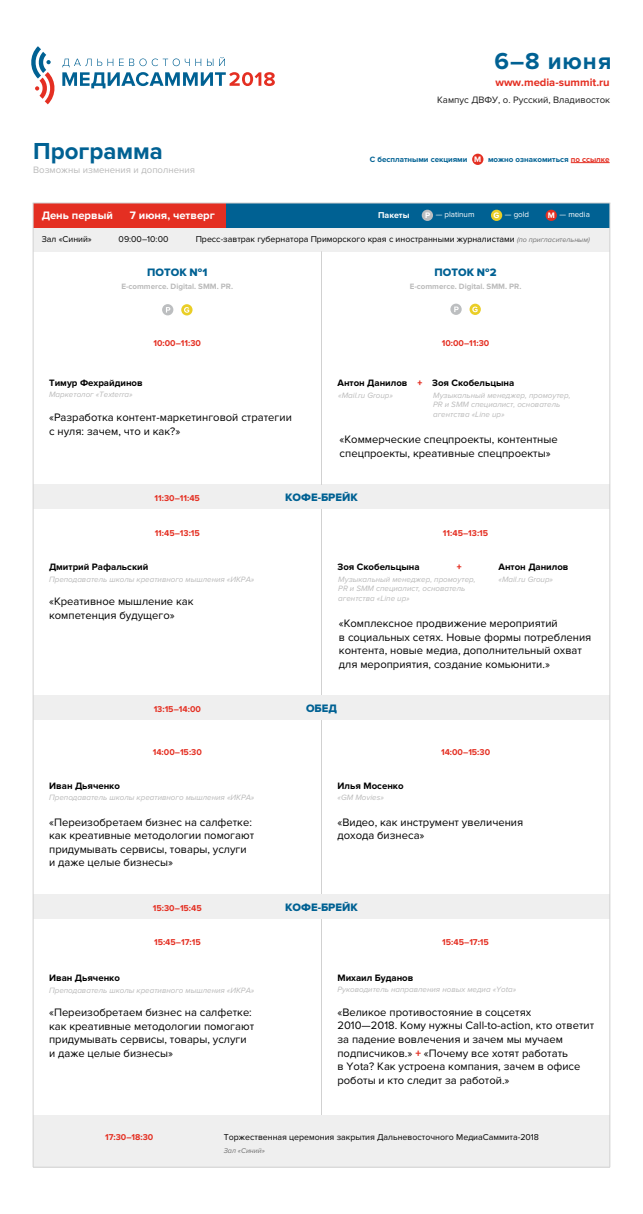
<style>
.page{position:relative;width:643px;height:1214px;background:#fff}
.page>*{position:absolute;margin:0;border:0;box-sizing:border-box;transform-origin:0 0}
.t1{font:700 24px "Proxima Nova";color:#006193}
.t2{font:11.2px/13.6px "Proxima Nova";color:#000}
.t3{font:11.2px "Proxima Nova Extrabld";color:#006193}
.t4{font:700 11.2px "Proxima Nova";color:#fff}
.t5{font:700 11.2px "Proxima Nova";color:#e42f22}
.t6{font:700 9.6px "Proxima Nova";color:#000}
.t7{font:9.6px "Proxima Nova";color:#1c1c1c}
.t8{font:9.6px "Proxima Nova";color:#bababa}
.t9{font:900 9.6px "Proxima Nova";color:#e42f22}
.t10{font:8.8px "Proxima Nova";color:#000}
.t11{font:700 8.8px "Proxima Nova";color:#e42f22}
.t12{font:700 8.8px "Proxima Nova";color:#fff}
.t13{font:700 8.24px "Proxima Nova";color:#fff}
.t14{font:italic 8px/9.6px "Proxima Nova";color:#bababa}
.t15{font:700 8px "Proxima Nova";color:#bababa}
.t16{font:700 8px "Proxima Nova";color:#006193}
.t17{font:8px "Proxima Nova";color:#fff}
.t18{font:italic 7.2px "Proxima Nova";color:#727272}
.s1{color:#e42f22}
.s2{font-weight:700;font-size:8.24px}
.s3{font-style:italic;font-size:7.2px;color:#727272}
.s4{font-weight:900;color:#e42f22}
.s5{font-family:"Proxima Nova Extrabld";color:#e42f22}
</style>
<div class="page">
<div style="left:33px;top:227px;width:576px;height:24px;background:#efefef"></div>
<div style="left:33px;top:203px;width:576px;height:24px;background:#006193"></div>
<div style="left:33px;top:203px;width:192px;height:24px;background:#e42f22"></div>
<div style="left:545px;top:210px;width:11px;height:11px;background:#e42f22;border-radius:50%"></div>
<div style="left:490px;top:210px;width:12px;height:11px;background:#eace26;border-radius:50%"></div>
<div style="left:421px;top:210px;width:11px;height:11px;background:#bcbec0;border-radius:50%"></div>
<svg style="left:31px;top:46px;width:244px;height:58px"></svg>
<hr style="left:33px;top:203px;width:576px;height:1px;background:#d1d1d1">
<div style="left:450px;top:303px;width:11px;height:12px;background:#bcbec0;border-radius:50%"></div>
<svg style="left:454px;top:306px;width:4px;height:6px"></svg>
<svg style="left:469px;top:304px;width:11px;height:11px"></svg>
<svg style="left:472px;top:306px;width:5px;height:6px"></svg>
<div style="left:162px;top:304px;width:11px;height:11px;background:#bcbec0;border-radius:50%"></div>
<svg style="left:166px;top:307px;width:4px;height:5px"></svg>
<div style="left:181px;top:304px;width:11px;height:11px;background:#eace26;border-radius:50%"></div>
<svg style="left:184px;top:307px;width:5px;height:6px"></svg>
<div style="left:33px;top:485px;width:576px;height:24px;background:#efefef"></div>
<hr style="left:321px;top:251px;width:1px;height:234px;background:#d1d1d1">
<hr style="left:321px;top:509px;width:1px;height:186px;background:#d1d1d1">
<hr style="left:321px;top:719px;width:1px;height:175px;background:#d1d1d1">
<hr style="left:321px;top:918px;width:1px;height:196px;background:#d1d1d1">
<div style="left:472px;top:154px;width:11px;height:11px;background:#e42f22;border-radius:50%"></div>
<hr style="left:570px;top:162px;width:39px;height:1px;background:#e42f22">
<div style="left:33px;top:1114px;width:576px;height:52px;background:#efefef"></div>
<div style="left:33px;top:894px;width:576px;height:24px;background:#efefef"></div>
<div style="left:33px;top:695px;width:576px;height:24px;background:#efefef"></div>
<hr style="left:33px;top:1166px;width:576px;height:1px;background:#d1d1d1">
<hr style="left:33px;top:203px;width:1px;height:963px;background:#d1d1d1">
<hr style="left:609px;top:203px;width:1px;height:963px;background:#d1d1d1">
<h1 class="t1" style="left:33px;top:137px;width:131px">Программа</h1>
<p class="t8" style="left:33px;top:164px;width:163px">Возможны изменения и дополнения</p>
<h1 class="t1" style="left:494px;top:48px;width:118px">6–8 июня</h1>
<p class="t7" style="left:437px;top:94px;width:174px">Кампус ДВФУ, о. Русский, Владивосток</p>
<p class="t5" style="left:495px;top:75px;width:116px">www.media-summit.ru</p>
<p class="t16" style="left:369px;top:154px;width:99px">С бесплатными секциями</p>
<p class="t16" style="left:487px;top:154px;width:123px">можно ознакомиться <span class="s1">по ссылке</span></p>
<p class="t13" style="left:474px;top:155px;width:9px">М</p>
<p class="t4" style="left:42px;top:208px;width:73px">День первый</p>
<p class="t4" style="left:130px;top:208px;width:86px">7 июня, четверг</p>
<p class="t12" style="left:378px;top:210px;width:33px">Пакеты</p>
<p class="t17" style="left:425px;top:210px;width:51px"><span class="s2">P</span> — platinum</p>
<p class="t17" style="left:493px;top:210px;width:37px"><span class="s2">G</span> — gold</p>
<p class="t17" style="left:547px;top:210px;width:44px"><span class="s2">М</span> — media</p>
<p class="t10" style="left:42px;top:234px;width:52px">Зал «Синий»</p>
<p class="t10" style="left:118px;top:234px;width:51px">09:00–10:00</p>
<p class="t10" style="left:195px;top:234px;width:395px">Пресс-завтрак губернатора Приморского края с иностранными журналистами <span class="s3">(по пригласительным)</span></p>
<p class="t3" style="left:147px;top:265px;width:62px">ПОТОК №1</p>
<p class="t3" style="left:434px;top:265px;width:63px">ПОТОК №2</p>
<p class="t15" style="left:121px;top:282px;width:113px">E-commerce. Digital. SMM. PR.</p>
<p class="t15" style="left:409px;top:282px;width:113px">E-commerce. Digital. SMM. PR.</p>
<p class="t11" style="left:153px;top:338px;width:49px">10:00–11:30</p>
<p class="t11" style="left:441px;top:338px;width:49px">10:00–11:30</p>
<p class="t6" style="left:49px;top:377px;width:95px">Тимур Фехрайдинов</p>
<p class="t14" style="left:49px;top:390px;width:85px">Маркетолог «Texterra»</p>
<p class="t2" style="left:49px;top:410px;width:244px">«Разработка контент-маркетинговой стратегии с нуля: зачем, что и как?»</p>
<p class="t6" style="left:337px;top:377px;width:178px">Антон Данилов <span class="s4">+</span> Зоя Скобельцына</p>
<p class="t14" style="left:338px;top:390px;width:56px">«Mail.ru Group»</p>
<p class="t14" style="left:433px;top:390px;width:139px">Музыкальный менеджер, промоутер,<br>PR и SMM специалист, основатель агентства «Line up»</p>
<p class="t2" style="left:339px;top:432px;width:219px">«Коммерческие спецпроекты, контентные спецпроекты, креативные спецпроекты»</p>
<p class="t11" style="left:154px;top:493px;width:47px">11:30–11:45</p>
<p class="t3" style="left:285px;top:491px;width:74px">КОФЕ-БРЕЙК</p>
<p class="t11" style="left:154px;top:528px;width:47px">11:45–13:15</p>
<p class="t11" style="left:442px;top:528px;width:47px">11:45–13:15</p>
<p class="t6" style="left:49px;top:561px;width:101px">Дмитрий Рафальский</p>
<p class="t14" style="left:49px;top:574px;width:207px">Преподаватель школы креативного мышления «ИКРА»</p>
<p class="t2" style="left:49px;top:594px;width:146px">«Креативное мышление как компетенция будущего»</p>
<p class="t6" style="left:337px;top:561px;width:84px">Зоя Скобельцына</p>
<p class="t9" style="left:456px;top:561px;width:6px">+</p>
<p class="t6" style="left:498px;top:561px;width:72px">Антон Данилов</p>
<p class="t14" style="left:338px;top:574px;width:139px">Музыкальный менеджер, промоутер,</p>
<p class="t14" style="left:498px;top:574px;width:56px">«Mail.ru Group»</p>
<p class="t14" style="left:338px;top:584px;width:128px">PR и SMM специалист, основатель агентства «Line up»</p>
<p class="t2" style="left:338px;top:616px;width:254px">«Комплексное продвижение мероприятий<br>в социальных сетях. Новые формы потребления контента, новые медиа, дополнительный охват для мероприятия, создание комьюнити.»</p>
<p class="t11" style="left:154px;top:704px;width:49px">13:15–14:00</p>
<p class="t3" style="left:306px;top:702px;width:32px">ОБЕД</p>
<p class="t11" style="left:153px;top:746px;width:51px">14:00–15:30</p>
<p class="t11" style="left:441px;top:746px;width:51px">14:00–15:30</p>
<p class="t6" style="left:49px;top:779px;width:72px">Иван Дьяченко</p>
<p class="t14" style="left:49px;top:792px;width:207px">Преподаватель школы креативного мышления «ИКРА»</p>
<p class="t14" style="left:337px;top:792px;width:48px">«GM Movies»</p>
<p class="t6" style="left:337px;top:779px;width:67px">Илья Мосенко</p>
<p class="t2" style="left:49px;top:815px;width:206px">«Переизобретаем бизнес на салфетке: как креативные методологии помогают придумывать сервисы, товары, услуги и даже целые бизнесы»</p>
<p class="t11" style="left:153px;top:903px;width:50px">15:30–15:45</p>
<p class="t2" style="left:337px;top:815px;width:187px">«Видео, как инструмент увеличения дохода бизнеса»</p>
<p class="t3" style="left:285px;top:900px;width:74px">КОФЕ-БРЕЙК</p>
<p class="t11" style="left:154px;top:937px;width:48px">15:45–17:15</p>
<p class="t11" style="left:442px;top:937px;width:48px">15:45–17:15</p>
<p class="t6" style="left:49px;top:972px;width:72px">Иван Дьяченко</p>
<p class="t14" style="left:49px;top:985px;width:207px">Преподаватель школы креативного мышления «ИКРА»</p>
<p class="t2" style="left:49px;top:1005px;width:206px">«Переизобретаем бизнес на салфетке: как креативные методологии помогают придумывать сервисы, товары, услуги и даже целые бизнесы»</p>
<p class="t6" style="left:337px;top:971px;width:77px">Михаил Буданов</p>
<p class="t14" style="left:337px;top:984px;width:180px">Руководитель направления новых медиа «Yota»</p>
<p class="t2" style="left:337px;top:1005px;width:258px">«Великое противостояние в соцсетях<br>2010—2018. Кому нужны Call-to-action, кто ответит за падение вовлечения и зачем мы мучаем подписчиков.» <span class="s5">+</span> «Почему все хотят работать<br>в Yota? Как устроена компания, зачем в офисе роботы и кто следит за работой.»</p>
<p class="t11" style="left:105px;top:1131px;width:50px">17:30–18:30</p>
<p class="t10" style="left:223px;top:1131px;width:316px">Торжественная церемония закрытия Дальневосточного МедиаСаммита-2018</p>
<p class="t18" style="left:223px;top:1146px;width:43px">Зал «Синий»</p>
</div>
